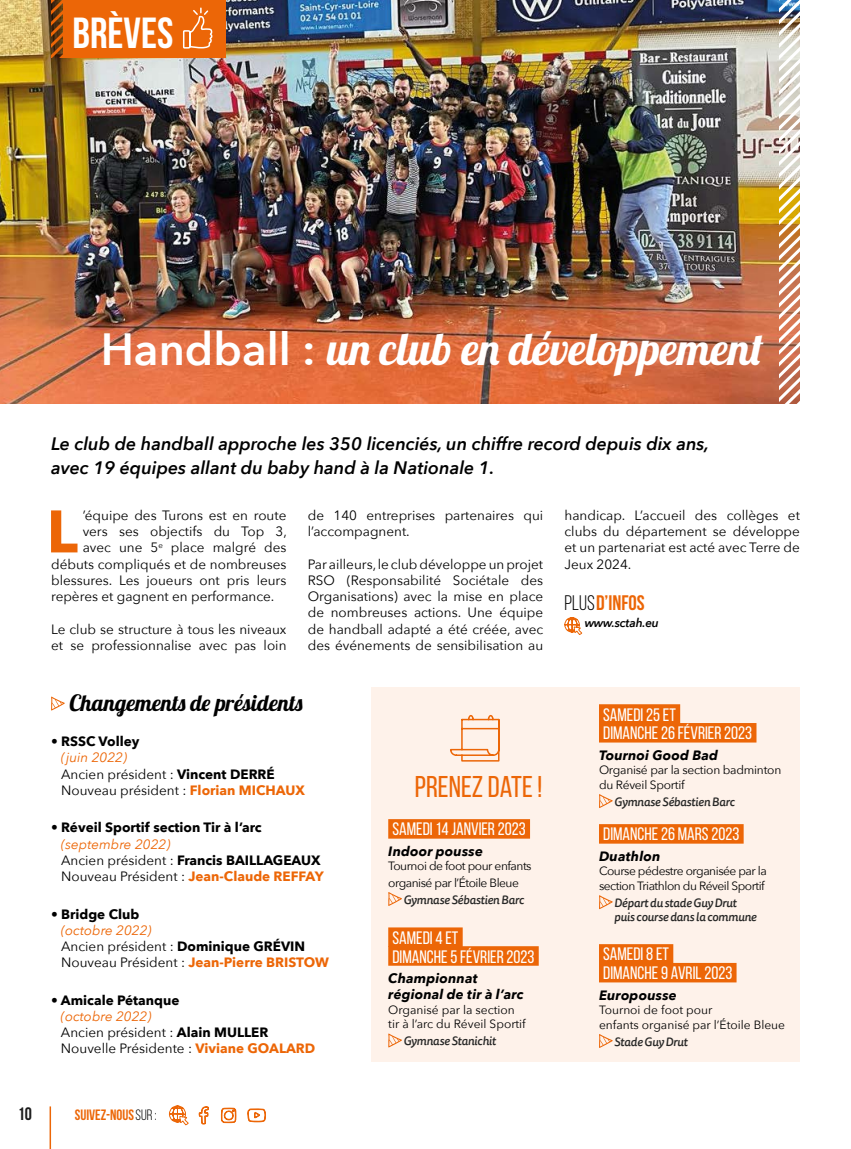
<style>
.page{position:relative;width:851px;height:1149px;background:#fff}
.page>*{position:absolute;margin:0;border:0;box-sizing:border-box;transform-origin:0 0}
.t1{font:700 59.25px "Avenir Next";color:#ec6607}
.t2{font:45px "Lobster";color:#fff}
.t3{font:700 43.5px "Bebas Neue";color:#fff}
.t4{font:30px "Bebas Neue";color:#ec6607}
.t5{font:22.5px "Lobster";color:#000}
.t6{font:700 21px "Bebas Neue";color:#ec6607}
.t7{font:18px/18.8px "Bebas Neue";color:#fff}
.t8{font:italic 600 18px/24px "Avenir Next";color:#000}
.t9{font:700 18px "Bebas Neue";color:#000}
.t10{font:700 15px "Bebas Neue";color:#ec6607}
.t11{font:13.5px/16.2px "Avenir Next";color:#000}
.t12{font:italic 700 13.5px/16.2px "Avenir Next";letter-spacing:.01em;color:#000}
.t13{font:700 13.5px "Avenir Next";color:#000}
.t14{font:italic 500 12px/13.5px "Tisa Sans Pro";letter-spacing:-.02em;color:#282827}
.t15{font:12px/16.2px "Avenir Next";letter-spacing:-.04em;color:#000}
.t16{font:12px/14.4px "Avenir Next";color:#000}
.t17{font:12px/14.4px "Avenir Next";letter-spacing:-.02em;color:#000}
.t18{font:italic 600 12px "Avenir Next";letter-spacing:-.02em;color:#000}
.s1{font-family:"Avenir Next";font-weight:600}
.s2{font-style:italic;color:#ec6607}
.s3{font-weight:700}
.s4{font-weight:700;color:#ec6607}
.s5{font-weight:400;color:#000}
</style>
<div class="page">
<img style="left:0;top:0;width:778px;height:403px">
<hr style="left:50px;top:1106px;width:1px;height:42px;background:#ec6607">
<svg style="left:199px;top:1106px;width:10px;height:18px"></svg>
<svg style="left:221px;top:1107px;width:15px;height:15px"></svg>
<svg style="left:247px;top:1108px;width:19px;height:13px"></svg>
<svg style="left:169px;top:1105px;width:20px;height:19px"></svg>
<div style="left:372px;top:687px;width:427px;height:374px;background:#fef1e8"></div>
<div style="left:388px;top:818px;width:142px;height:20px;background:#ec6607"></div>
<div style="left:388px;top:927px;width:74px;height:19px;background:#ec6607"></div>
<div style="left:388px;top:945px;width:150px;height:20px;background:#ec6607"></div>
<svg style="left:388px;top:892px;width:14px;height:13px"></svg>
<svg style="left:388px;top:1033px;width:14px;height:14px"></svg>
<div style="left:599px;top:704px;width:81px;height:19px;background:#ec6607"></div>
<div style="left:599px;top:722px;width:157px;height:20px;background:#ec6607"></div>
<div style="left:599px;top:823px;width:144px;height:20px;background:#ec6607"></div>
<div style="left:599px;top:943px;width:74px;height:20px;background:#ec6607"></div>
<div style="left:599px;top:962px;width:137px;height:20px;background:#ec6607"></div>
<svg style="left:599px;top:794px;width:13px;height:13px"></svg>
<svg style="left:599px;top:895px;width:13px;height:14px"></svg>
<svg style="left:599px;top:1034px;width:13px;height:13px"></svg>
<svg style="left:450px;top:715px;width:50px;height:47px"></svg>
<div style="left:62px;top:0;width:163px;height:21px;background:#ec6607"></div>
<div style="left:63px;top:5px;width:162px;height:52px;background:#ec6607"></div>
<svg style="left:51px;top:0;width:11px;height:57px"></svg>
<svg style="left:51px;top:696px;width:14px;height:14px"></svg>
<svg style="left:183px;top:7px;width:30px;height:42px"></svg>
<svg style="left:564px;top:617px;width:18px;height:17px"></svg>
<img style="left:778px;top:0;width:21px;height:404px">
<h3 class="t3" style="left:72px;top:9px;width:102px">BRÈVES</h3>
<h2 class="t2" style="left:101px;top:319px;width:664px"><span class="s1">Handball :</span> un club en développement</h2>
<h3 class="t8" style="left:51px;top:431px;width:659px">Le club de handball approche les 350 licenciés, un chiffre record depuis dix ans, avec 19 équipes allant du baby hand à la Nationale 1.</h3>
<h1 class="t1" style="left:47px;top:480px;width:33px">L</h1>
<p class="t11" style="left:83px;top:506px;width:205px">’équipe des Turons est en route</p>
<p class="t11" style="left:83px;top:522px;width:206px">vers ses objectifs du Top 3,</p>
<p class="t11" style="left:83px;top:539px;width:205px">avec une 5<sup>e</sup> place malgré des</p>
<p class="t11" style="left:51px;top:555px;width:237px">débuts compliqués et de nombreuses</p>
<p class="t11" style="left:51px;top:571px;width:237px">blessures. Les joueurs ont pris leurs</p>
<p class="t11" style="left:51px;top:587px;width:225px">repères et gagnent en performance.</p>
<p class="t11" style="left:51px;top:620px;width:237px">Le club se structure à tous les niveaux et se professionnalise avec pas loin</p>
<p class="t11" style="left:308px;top:506px;width:237px">de 140 entreprises partenaires qui l’accompagnent.</p>
<p class="t11" style="left:308px;top:555px;width:237px;text-align:justify">Par ailleurs, le club développe un projet RSO (Responsabilité Sociétale des Organisations) avec la mise en place de nombreuses actions. Une équipe de handball adapté a été créée, avec des événements de sensibilisation au</p>
<h3 class="t5" style="left:70px;top:687px;width:235px">Changements de présidents</h3>
<p class="t13" style="left:51px;top:729px;width:90px">• RSSC Volley</p>
<p class="t11" style="left:61px;top:748px;width:245px"><span class="s2">(juin 2022)<br></span>Ancien président : <span class="s3">Vincent DERRÉ<br></span>Nouveau président : <span class="s4">Florian MICHAUX</span></p>
<p class="t13" style="left:51px;top:815px;width:212px">• Réveil Sportif section Tir à l’arc</p>
<p class="t11" style="left:61px;top:835px;width:264px"><span class="s2">(septembre 2022)<br></span>Ancien président : <span class="s3">Francis BAILLAGEAUX<br></span>Nouveau Président : <span class="s4">Jean-Claude REFFAY</span></p>
<p class="t13" style="left:51px;top:901px;width:90px">• Bridge Club</p>
<p class="t11" style="left:61px;top:921px;width:269px"><span class="s2">(octobre 2022)<br></span>Ancien président : <span class="s3">Dominique GRÉVIN<br></span>Nouveau Président : <span class="s4">Jean-Pierre BRISTOW</span></p>
<p class="t13" style="left:51px;top:988px;width:130px">• Amicale Pétanque</p>
<p class="t11" style="left:61px;top:1007px;width:256px"><span class="s2">(octobre 2022)<br></span>Ancien président : <span class="s3">Alain MULLER<br></span>Nouvelle Présidente : <span class="s4">Viviane GOALARD</span></p>
<h3 class="t9" style="left:18px;top:1103px;width:16px">10</h3>
<p class="t10" style="left:75px;top:1106px;width:83px">SUIVEZ-NOUS<span class="s5">SUR :</span></p>
<h3 class="t4" style="left:415px;top:770px;width:129px">PRENEZ DATE !</h3>
<h3 class="t7" style="left:392px;top:819px;width:135px">SAMEDI 14 JANVIER 2023</h3>
<p class="t12" style="left:388px;top:842px;width:96px">Indoor pousse</p>
<p class="t15" style="left:388px;top:857px;width:145px">Tournoi de foot pour enfants organisé par l’Étoile Bleue</p>
<p class="t14" style="left:403px;top:892px;width:122px">Gymnase Sébastien Barc</p>
<h3 class="t7" style="left:392px;top:927px;width:143px">SAMEDI 4 ET<br>DIMANCHE 5 FÉVRIER 2023</h3>
<p class="t12" style="left:388px;top:969px;width:137px">Championnat régional de tir à l’arc</p>
<p class="t16" style="left:388px;top:1001px;width:139px">Organisé par la section tir à l’arc du Réveil Sportif</p>
<p class="t14" style="left:403px;top:1034px;width:94px">Gymnase Stanichit</p>
<p class="t11" style="left:564px;top:506px;width:237px;text-align:justify">handicap. L’accueil des collèges et clubs du département se développe et un partenariat est acté avec Terre de Jeux 2024.</p>
<h3 class="t6" style="left:564px;top:591px;width:82px"><span class="s5">PLUS</span>D’INFOS</h3>
<p class="t18" style="left:584px;top:612px;width:76px">www.sctah.eu</p>
<h3 class="t7" style="left:603px;top:704px;width:150px">SAMEDI 25 ET<br>DIMANCHE 26 FÉVRIER 2023</h3>
<p class="t12" style="left:599px;top:746px;width:121px">Tournoi Good Bad</p>
<p class="t17" style="left:599px;top:762px;width:184px">Organisé par la section badminton du Réveil Sportif</p>
<p class="t14" style="left:614px;top:794px;width:122px">Gymnase Sébastien Barc</p>
<h3 class="t7" style="left:603px;top:824px;width:138px">DIMANCHE 26 MARS 2023</h3>
<p class="t12" style="left:599px;top:847px;width:63px">Duathlon</p>
<p class="t15" style="left:599px;top:863px;width:169px;line-height:14.4px">Course pédestre organisée par la section Triathlon du Réveil Sportif</p>
<p class="t14" style="left:614px;top:896px;width:144px">Départ du stade Guy Drut puis course dans la commune</p>
<h3 class="t7" style="left:603px;top:944px;width:130px">SAMEDI 8 ET<br>DIMANCHE 9 AVRIL 2023</h3>
<p class="t12" style="left:599px;top:986px;width:79px">Europousse</p>
<p class="t16" style="left:599px;top:1001px;width:187px">Tournoi de foot pour<br>enfants organisé par l’Étoile Bleue</p>
<p class="t14" style="left:614px;top:1034px;width:75px">Stade Guy Drut</p>
</div>
